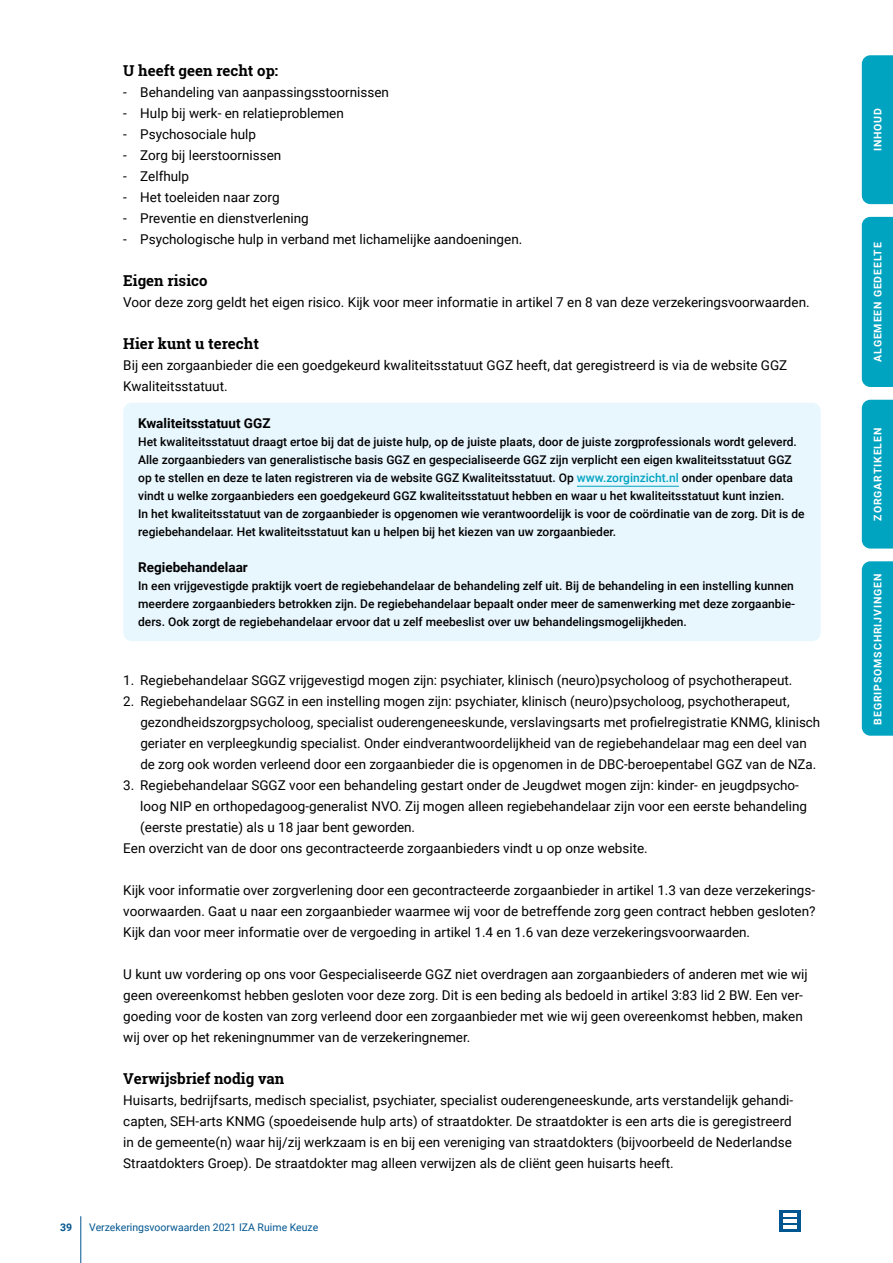
<style>
.page{position:relative;width:893px;height:1263px;background:#fff}
.page>*{position:absolute;margin:0;border:0;box-sizing:border-box;transform-origin:0 0}
.t1{font:700 15px "Roboto Slab";color:#000}
.t2{font:13.5px/21px "Roboto";color:#000}
.t3{font:700 13.5px "Roboto";color:#000}
.t4{font:500 12px/18px "Roboto";color:#000}
.t5{font:700 10.5px "Roboto";letter-spacing:.085em;color:#fff}
.t6{font:10.5px "Roboto";color:#005690}
.t7{font:700 10.5px "Roboto";color:#005690}
.s1{color:#00a4c1}
</style>
<div class="page">
<hr style="left:81px;top:1216px;width:1px;height:47px;background:#005690">
<svg style="left:779px;top:1210px;width:21px;height:22px"></svg>
<hr style="left:783px;top:1214px;width:14px;height:3px;background:#fff">
<hr style="left:783px;top:1219px;width:14px;height:3px;background:#fff">
<hr style="left:783px;top:1225px;width:14px;height:3px;background:#fff">
<div style="left:123px;top:403px;width:698px;height:238px;background:#e8f6fe;border-radius:9px"></div>
<hr style="left:577px;top:486px;width:102px;height:1px;background:#00a4c1">
<div style="left:862px;top:561px;width:31px;height:175px;background:#00a4c1"></div>
<div style="left:862px;top:217px;width:31px;height:170px;background:#00a4c1"></div>
<div style="left:862px;top:400px;width:31px;height:149px;background:#00a4c1"></div>
<div style="left:862px;top:55px;width:31px;height:149px;background:#00a4c1"></div>
<p class="t1" style="left:123px;top:61px;width:156px">U heeft geen recht op:</p>
<p class="t2" style="left:123px;top:81px;width:267px">- Behandeling van aanpassingsstoornissen</p>
<p class="t2" style="left:123px;top:102px;width:222px">- Hulp bij werk- en relatieproblemen</p>
<p class="t2" style="left:123px;top:123px;width:134px">- Psychosociale hulp</p>
<p class="t2" style="left:123px;top:144px;width:160px">- Zorg bij leerstoornissen</p>
<p class="t2" style="left:123px;top:166px;width:67px">- Zelfhulp</p>
<p class="t2" style="left:123px;top:187px;width:158px">- Het toeleiden naar zorg</p>
<p class="t2" style="left:123px;top:208px;width:187px">- Preventie en dienstverlening</p>
<p class="t2" style="left:123px;top:229px;width:401px">- Psychologische hulp in verband met lichamelijke aandoeningen.</p>
<p class="t1" style="left:123px;top:271px;width:86px">Eigen risico</p>
<p class="t2" style="left:123px;top:291px;width:688px">Voor deze zorg geldt het eigen risico. Kijk voor meer informatie in artikel 7 en 8 van deze verzekeringsvoorwaarden.</p>
<p class="t1" style="left:123px;top:334px;width:137px">Hier kunt u terecht</p>
<p class="t2" style="left:123px;top:354px;width:666px">Bij een zorgaanbieder die een goedgekeurd kwaliteitsstatuut GGZ heeft, dat geregistreerd is via de website GGZ<br>Kwaliteitsstatuut.</p>
<p class="t5" style="left:870px;top:151px;width:45px;rotate:-90deg">INHOUD</p>
<p class="t5" style="left:870px;top:362px;width:121px;rotate:-90deg">ALGEMEEN GEDEELTE</p>
<p class="t3" style="left:138px;top:413px;width:134px">Kwaliteitsstatuut GGZ</p>
<p class="t4" style="left:138px;top:432px;width:668px">Het kwaliteitsstatuut draagt ertoe bij dat de juiste hulp, op de juiste plaats, door de juiste zorgprofessionals wordt geleverd.<br>Alle zorgaanbieders van generalistische basis GGZ en gespecialiseerde GGZ zijn verplicht een eigen kwaliteitsstatuut GGZ op te stellen en deze te laten registreren via de website GGZ Kwaliteitsstatuut. Op <span class="s1">www.zorginzicht.nl</span> onder openbare data vindt u welke zorgaanbieders een goedgekeurd GGZ kwaliteitsstatuut hebben en waar u het kwaliteitsstatuut kunt inzien.<br>In het kwaliteitsstatuut van de zorgaanbieder is opgenomen wie verantwoordelijk is voor de coördinatie van de zorg. Dit is de regiebehandelaar. Het kwaliteitsstatuut kan u helpen bij het kiezen van uw zorgaanbieder.</p>
<p class="t3" style="left:138px;top:557px;width:111px">Regiebehandelaar</p>
<p class="t4" style="left:138px;top:576px;width:658px;text-align:justify">In een vrijgevestigde praktijk voert de regiebehandelaar de behandeling zelf uit. Bij de behandeling in een instelling kunnen meerdere zorgaanbieders betrokken zijn. De regiebehandelaar bepaalt onder meer de samenwerking met deze zorgaanbie&shy;ders. Ook zorgt de regiebehandelaar ervoor dat u zelf meebeslist over uw behandelingsmogelijkheden.</p>
<p class="t5" style="left:870px;top:725px;width:153px;rotate:-90deg">BEGRIPSOMSCHRIJVINGEN</p>
<p class="t5" style="left:870px;top:520px;width:94px;rotate:-90deg">ZORGARTIKELEN</p>
<p class="t2" style="left:123px;top:669px;width:671px">1. Regiebehandelaar SGGZ vrijgevestigd mogen zijn: psychiater, klinisch (neuro)psycholoog of psychotherapeut.</p>
<p class="t2" style="left:140px;top:690px;width:681px;text-indent:-17px">2. Regiebehandelaar SGGZ in een instelling mogen zijn: psychiater, klinisch (neuro)psycholoog, psychotherapeut, gezondheidszorgpsycholoog, specialist ouderengeneeskunde, verslavingsarts met profielregistratie KNMG, klinisch geriater en verpleegkundig specialist. Onder eindverantwoordelijkheid van de regiebehandelaar mag een deel van de zorg ook worden verleend door een zorgaanbieder die is opgenomen in de DBC-beroepentabel GGZ van de NZa.</p>
<p class="t2" style="left:123px;top:774px;width:677px">3. Regiebehandelaar SGGZ voor een behandeling gestart onder de Jeugdwet mogen zijn: kinder- en jeugdpsycho-</p>
<p class="t2" style="left:140px;top:795px;width:668px">loog NIP en orthopedagoog-generalist NVO. Zij mogen alleen regiebehandelaar zijn voor een eerste behandeling</p>
<p class="t2" style="left:140px;top:816px;width:276px">(eerste prestatie) als u 18 jaar bent geworden.</p>
<p class="t2" style="left:123px;top:837px;width:526px">Een overzicht van de door ons gecontracteerde zorgaanbieders vindt u op onze website.</p>
<p class="t2" style="left:123px;top:879px;width:694px;text-align:justify">Kijk voor informatie over zorgverlening door een gecontracteerde zorgaanbieder in artikel 1.3 van deze verzekerings&shy;voorwaarden. Gaat u naar een zorgaanbieder waarmee wij voor de betreffende zorg geen contract hebben gesloten?<br>Kijk dan voor meer informatie over de vergoeding in artikel 1.4 en 1.6 van deze verzekeringsvoorwaarden.</p>
<p class="t2" style="left:123px;top:964px;width:686px">U kunt uw vordering op ons voor Gespecialiseerde GGZ niet overdragen aan zorgaanbieders of anderen met wie wij geen overeenkomst hebben gesloten voor deze zorg. Dit is een beding als bedoeld in artikel 3:83 lid 2 BW. Een ver&shy;goeding voor de kosten van zorg verleend door een zorgaanbieder met wie wij geen overeenkomst hebben, maken wij over op het rekeningnummer van de verzekeringnemer.</p>
<p class="t1" style="left:123px;top:1069px;width:162px">Verwijsbrief nodig van</p>
<p class="t2" style="left:123px;top:1089px;width:671px;text-align:justify">Huisarts, bedrijfsarts, medisch specialist, psychiater, specialist ouderengeneeskunde, arts verstandelijk gehandi&shy;capten, SEH-arts KNMG (spoedeisende hulp arts) of straatdokter. De straatdokter is een arts die is geregistreerd in de gemeente(n) waar hij/zij werkzaam is en bij een vereniging van straatdokters (bijvoorbeeld de Nederlandse Straatdokters Groep). De straatdokter mag alleen verwijzen als de cliënt geen huisarts heeft.</p>
<p class="t7" style="left:60px;top:1220px;width:14px">39</p>
<p class="t6" style="left:89px;top:1220px;width:231px">Verzekeringsvoorwaarden 2021 IZA Ruime Keuze</p>
</div>
